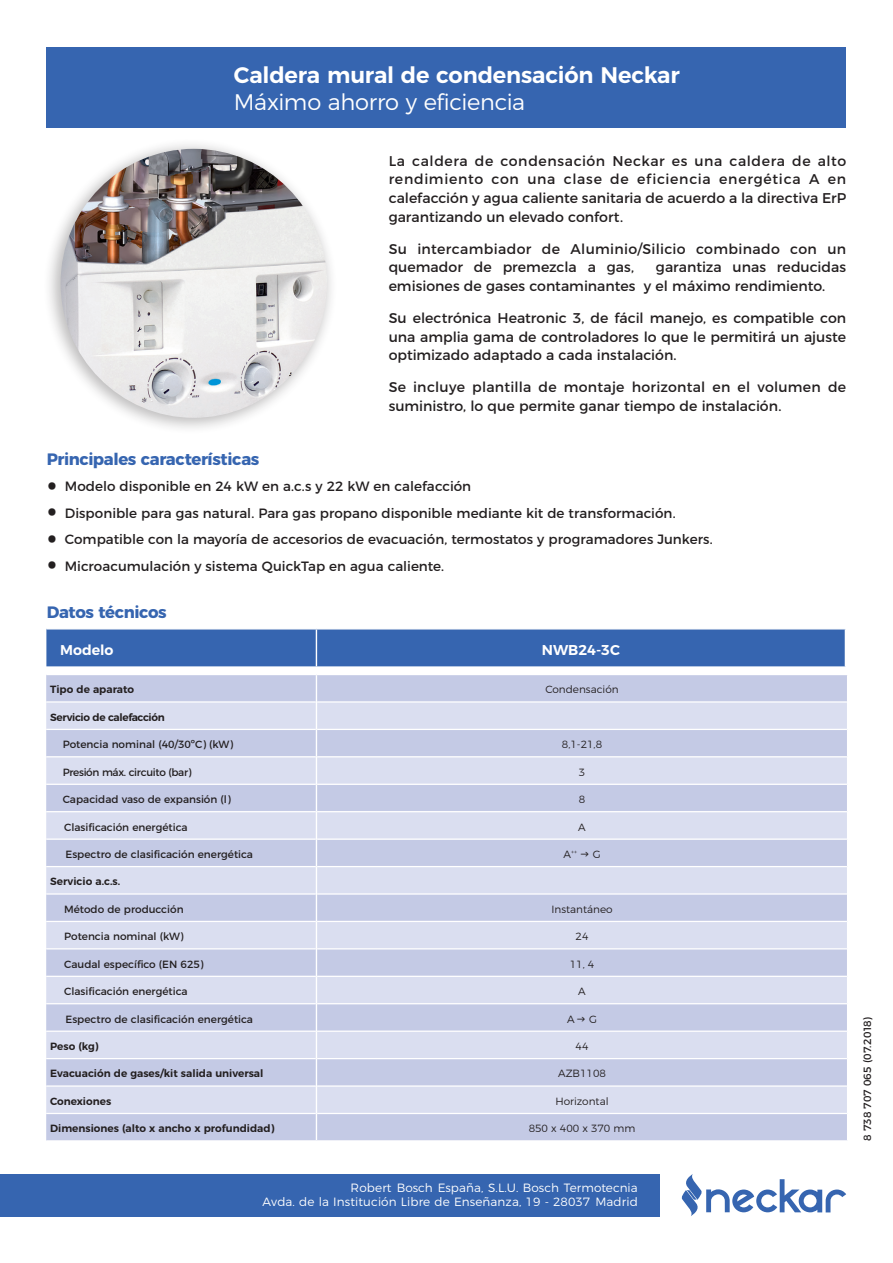
<style>
.page{position:relative;width:893px;height:1263px;background:#fff}
.page>*{position:absolute;margin:0;border:0;box-sizing:border-box;transform-origin:0 0}
.t1{font:600 22.5px "Montserrat";letter-spacing:-.01em;color:#fff}
.t2{font:300 22.5px "Montserrat";letter-spacing:-.015em;color:#fff}
.t3{font:700 16.5px "Montserrat";letter-spacing:-.025em;color:#3665b0}
.t4{font:600 14.25px "Montserrat";color:#fff}
.t5{font:14.1px/18.8px "Montserrat";letter-spacing:.005em;color:#231f20}
.t6{font:13.5px "Montserrat";letter-spacing:.005em;color:#231f20}
.t7{font:300 12px/14.2px "Montserrat";letter-spacing:.01em;color:#fff;text-align:right}
.t8{font:10.5px "Montserrat";color:#231f20}
.t9{font:600 10.5px "Montserrat";color:#231f20}
.t10{font:300 10.5px "Montserrat";color:#231f20}
.t11{font:10.5px "Montserrat";letter-spacing:-.03em;color:#231f20}
.t12{font:600 10.5px "Montserrat";letter-spacing:-.03em;color:#231f20}
.t13{font:300 6.15px "Montserrat";color:#231f20}
.s1{font-size:37.5px}
.s2{font-size:10.5px}
</style>
<div class="page">
<svg style="left:681px;top:1174px;width:165px;height:42px"></svg>
<div style="left:0;top:1174px;width:660px;height:42px;background:#3665b0"></div>
<div style="left:47px;top:47px;width:799px;height:81px;background:#3665b0"></div>
<div style="left:46px;top:675px;width:801px;height:465px;background:#c4cae5"></div>
<svg style="left:46px;top:703px;width:801px;height:410px;fill:#dadef0"></svg>
<hr style="left:46px;top:729px;width:270px;height:1px;background:#fff">
<hr style="left:317px;top:729px;width:530px;height:1px;background:#fff">
<hr style="left:46px;top:784px;width:270px;height:1px;background:#fff">
<hr style="left:46px;top:701px;width:270px;height:2px;background:#fff">
<hr style="left:317px;top:701px;width:530px;height:2px;background:#fff">
<hr style="left:46px;top:756px;width:270px;height:1px;background:#fff">
<hr style="left:317px;top:756px;width:530px;height:1px;background:#fff">
<hr style="left:317px;top:784px;width:530px;height:1px;background:#fff">
<hr style="left:317px;top:811px;width:530px;height:1px;background:#fff">
<hr style="left:317px;top:838px;width:530px;height:2px;background:#fff">
<hr style="left:317px;top:866px;width:530px;height:1px;background:#fff">
<hr style="left:317px;top:893px;width:530px;height:2px;background:#fff">
<hr style="left:317px;top:921px;width:530px;height:1px;background:#fff">
<hr style="left:317px;top:948px;width:530px;height:1px;background:#fff">
<hr style="left:317px;top:976px;width:530px;height:1px;background:#fff">
<hr style="left:317px;top:1003px;width:530px;height:1px;background:#fff">
<hr style="left:317px;top:1030px;width:530px;height:2px;background:#fff">
<hr style="left:317px;top:1058px;width:530px;height:1px;background:#fff">
<hr style="left:317px;top:1085px;width:530px;height:2px;background:#fff">
<hr style="left:317px;top:1113px;width:530px;height:1px;background:#fff">
<hr style="left:46px;top:811px;width:270px;height:1px;background:#fff">
<hr style="left:46px;top:838px;width:270px;height:2px;background:#fff">
<hr style="left:46px;top:866px;width:270px;height:1px;background:#fff">
<hr style="left:46px;top:893px;width:270px;height:2px;background:#fff">
<hr style="left:46px;top:921px;width:270px;height:1px;background:#fff">
<hr style="left:46px;top:948px;width:270px;height:1px;background:#fff">
<hr style="left:46px;top:976px;width:270px;height:1px;background:#fff">
<hr style="left:46px;top:1003px;width:270px;height:1px;background:#fff">
<hr style="left:46px;top:1030px;width:270px;height:2px;background:#fff">
<hr style="left:46px;top:1058px;width:270px;height:1px;background:#fff">
<hr style="left:46px;top:1085px;width:270px;height:2px;background:#fff">
<hr style="left:46px;top:1113px;width:270px;height:1px;background:#fff">
<svg style="left:316px;top:675px;width:1px;height:465px"></svg>
<div style="left:46px;top:629px;width:799px;height:37px;background:#3665b0"></div>
<hr style="left:316px;top:629px;width:1px;height:37px;background:#fff">
<div style="left:43px;top:137px;width:295px;height:298px;background:#231f20;opacity:.3"></div>
<img style="left:61px;top:149px;width:266px;height:269px">
<svg style="left:581px;top:852px;width:8px;height:4px"></svg>
<svg style="left:577px;top:1016px;width:8px;height:5px"></svg>
<h1 class="t1" style="left:234px;top:57px;width:447px">Caldera mural de condensación Neckar</h1>
<h1 class="t2" style="left:234px;top:85px;width:293px">Máximo ahorro y eficiencia</h1>
<p class="t5" style="left:389px;top:150px;width:459px;text-align:justify">La caldera de condensación Neckar es una caldera de alto rendimiento con una clase de eficiencia energética A en calefacción y agua caliente sanitaria de acuerdo a la directiva ErP garantizando un elevado confort.</p>
<p class="t5" style="left:389px;top:238px;width:459px">Su intercambiador de Aluminio/Silicio combinado con un quemador de premezcla a gas,</p>
<p class="t5" style="left:389px;top:257px;width:459px;text-indent:267px">garantiza unas reducidas emisiones de gases contaminantes y el máximo rendimiento.</p>
<p class="t5" style="left:389px;top:307px;width:459px;text-align:justify">Su electrónica Heatronic 3, de fácil manejo, es compatible con una amplia gama de controladores lo que le permitirá un ajuste optimizado adaptado a cada instalación.</p>
<p class="t5" style="left:389px;top:376px;width:459px">Se incluye plantilla de montaje horizontal en el volumen de suministro, lo que permite ganar tiempo de instalación.</p>
<p class="t3" style="left:47px;top:445px;width:214px">Principales características</p>
<p class="t6" style="left:47px;top:475px;width:426px"><span class="s1">•</span> Modelo disponible en 24 kW en a.c.s y 22 kW en calefacción</p>
<p class="t6" style="left:47px;top:502px;width:630px"><span class="s1">•</span> Disponible para gas natural. Para gas propano disponible mediante kit de transformación.</p>
<p class="t6" style="left:47px;top:528px;width:667px"><span class="s1">•</span> Compatible con la mayoría de accesorios de evacuación, termostatos y programadores Junkers.</p>
<p class="t6" style="left:47px;top:555px;width:399px"><span class="s1">•</span> Microacumulación y sistema QuickTap en agua caliente.</p>
<p class="t3" style="left:47px;top:598px;width:121px">Datos técnicos</p>
<p class="t4" style="left:60px;top:638px;width:55px">Modelo</p>
<p class="t4" style="left:542px;top:638px;width:80px">NWB24-3C</p>
<p class="t9" style="left:50px;top:681px;width:85px">Tipo de aparato</p>
<p class="t10" style="left:545px;top:681px;width:75px">Condensación</p>
<p class="t12" style="left:50px;top:708px;width:116px">Servicio de calefacción</p>
<p class="t8" style="left:63px;top:736px;width:172px">Potencia nominal (40/30ºC) (kW)</p>
<p class="t10" style="left:562px;top:736px;width:42px">8,1-21,8</p>
<p class="t11" style="left:63px;top:763px;width:130px">Presión máx. circuito (bar)</p>
<p class="t10" style="left:579px;top:764px;width:8px">3</p>
<p class="t8" style="left:63px;top:791px;width:169px">Capacidad vaso de expansión (l)</p>
<p class="t10" style="left:579px;top:791px;width:8px">8</p>
<p class="t8" style="left:64px;top:818px;width:125px">Clasificación energética</p>
<p class="t10" style="left:578px;top:818px;width:9px">A</p>
<p class="t8" style="left:65px;top:846px;width:189px">Espectro de clasificación energética</p>
<p class="t13" style="left:563px;top:847px;width:15px"><span class="s2">A</span>++</p>
<p class="t10" style="left:593px;top:846px;width:9px">G</p>
<p class="t9" style="left:50px;top:873px;width:72px">Servicio a.c.s.</p>
<p class="t8" style="left:64px;top:901px;width:121px">Método de producción</p>
<p class="t10" style="left:551px;top:901px;width:63px">Instantáneo</p>
<p class="t8" style="left:64px;top:928px;width:121px">Potencia nominal (kW)</p>
<p class="t10" style="left:576px;top:928px;width:14px">24</p>
<p class="t8" style="left:64px;top:955px;width:141px">Caudal específico (EN 625)</p>
<p class="t10" style="left:570px;top:956px;width:26px">11, 4</p>
<p class="t8" style="left:64px;top:983px;width:125px">Clasificación energética</p>
<p class="t10" style="left:578px;top:983px;width:9px">A</p>
<p class="t8" style="left:65px;top:1010px;width:189px">Espectro de clasificación energética</p>
<p class="t10" style="left:567px;top:1010px;width:9px">A</p>
<p class="t10" style="left:589px;top:1010px;width:9px">G</p>
<p class="t9" style="left:50px;top:1038px;width:50px">Peso (kg)</p>
<p class="t10" style="left:576px;top:1038px;width:14px">44</p>
<p class="t9" style="left:50px;top:1065px;width:215px">Evacuación de gases/kit salida universal</p>
<p class="t10" style="left:558px;top:1065px;width:49px">AZB1108</p>
<p class="t9" style="left:50px;top:1092px;width:63px">Conexiones</p>
<p class="t10" style="left:555px;top:1093px;width:55px">Horizontal</p>
<p class="t9" style="left:50px;top:1120px;width:226px">Dimensiones (alto x ancho x profundidad)</p>
<p class="t10" style="left:529px;top:1120px;width:108px">850 x 400 x 370 mm</p>
<p class="t7" style="left:263px;top:1179px;width:377px">Robert Bosch España, S.L.U. Bosch Termotecnia<br>Avda. de la Institución Libre de Enseñanza, 19 - 28037 Madrid</p>
<p class="t8" style="left:859px;top:1141px;width:126px;rotate:-90deg">8 738 707 065 (07.2018)</p>
</div>
